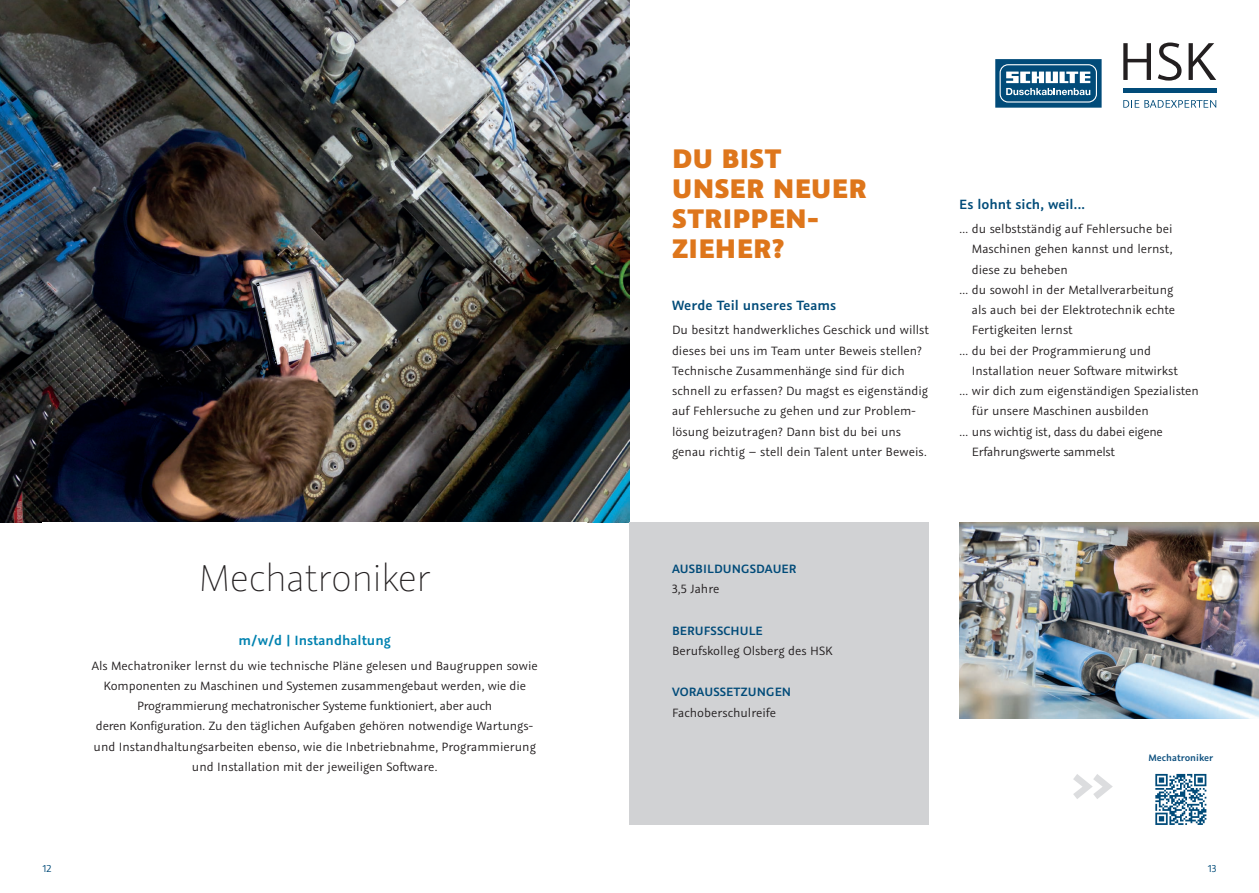
<style>
.page{position:relative;width:1259px;height:893px;background:#fff}
.page>*{position:absolute;margin:0;border:0;box-sizing:border-box;transform-origin:0 0}
.t1{font:200 42px "Graublau Sans";letter-spacing:-.02em;color:#231f20}
.t2{font:800 30px/30px "Graublau Sans";letter-spacing:.01em;color:#de761b}
.t3{font:600 15px "Graublau Sans";letter-spacing:.005em;color:#014b79}
.t4{font:600 15px "Graublau Sans";color:#0082b0}
.t5{font:13.5px/20.2px "Graublau Sans";color:#231f20}
.t6{font:13.5px "Graublau Sans";letter-spacing:-.02em;color:#231f20}
.t7{font:600 13.5px "Graublau Sans";letter-spacing:.01em;color:#014b79}
.t8{font:11.25px "Graublau Sans";color:#014b79}
.t9{font:600 10.5px "Graublau Sans";color:#105280}
</style>
<div class="page">
<svg style="left:995px;top:59px;width:106px;height:49px;background:#40779a"></svg>
<svg style="left:1123px;top:43px;width:28px;height:37px"></svg>
<svg style="left:1157px;top:43px;width:24px;height:38px"></svg>
<svg style="left:1188px;top:43px;width:28px;height:37px"></svg>
<hr style="left:1123px;top:88px;width:93px;height:4px;background:#014b79">
<svg style="left:1123px;top:100px;width:93px;height:8px"></svg>
<img style="left:0;top:0;width:629px;height:522px">
<div style="left:629px;top:522px;width:300px;height:303px;background:#d1d2d4"></div>
<img style="left:959px;top:522px;width:300px;height:197px">
<svg style="left:1155px;top:774px;width:51px;height:51px"></svg>
<svg style="left:1073px;top:774px;width:39px;height:25px"></svg>
<h1 class="t1" style="left:199px;top:553px;width:233px">Mechatroniker</h1>
<p class="t4" style="left:239px;top:631px;width:154px">m/w/d | Instandhaltung</p>
<p class="t5" style="left:92px;top:655px;width:447px;text-align:center">Als Mechatroniker lernst du wie technische Pläne gelesen und Baugruppen sowie Komponenten zu Maschinen und Systemen zusammengebaut werden, wie die Programmierung mechatronischer Systeme funktioniert, aber auch<br>deren Konfiguration. Zu den täglichen Aufgaben gehören notwendige Wartungs&shy;und Instandhaltungsarbeiten ebenso, wie die Inbetriebnahme, Programmierung und Installation mit der jeweiligen Software.</p>
<h2 class="t2" style="left:672px;top:143px;width:196px">DU BIST<br>UNSER NEUER<br>STRIPPEN-<br>ZIEHER?</h2>
<p class="t3" style="left:672px;top:296px;width:166px">Werde Teil unseres Teams</p>
<p class="t5" style="left:672px;top:320px;width:258px">Du besitzt handwerkliches Geschick und willst dieses bei uns im Team unter Beweis stellen?<br>Technische Zusammenhänge sind für dich schnell zu erfassen? Du magst es eigenständig auf Fehlersuche zu gehen und zur Problem&shy;lösung beizutragen? Dann bist du bei uns genau richtig – stell dein Talent unter Beweis.</p>
<p class="t3" style="left:959px;top:194px;width:128px">Es lohnt sich, weil...</p>
<p class="t5" style="left:959px;top:219px;width:215px">... du selbstständig auf Fehlersuche bei</p>
<p class="t5" style="left:972px;top:239px;width:202px">Maschinen gehen kannst und lernst,</p>
<p class="t5" style="left:972px;top:259px;width:97px">diese zu beheben</p>
<p class="t5" style="left:959px;top:279px;width:216px">... du sowohl in der Metallverarbeitung</p>
<p class="t5" style="left:972px;top:300px;width:205px">als auch bei der Elektrotechnik echte</p>
<p class="t5" style="left:972px;top:320px;width:102px">Fertigkeiten lernst</p>
<p class="t5" style="left:959px;top:340px;width:194px">... du bei der Programmierung und</p>
<p class="t5" style="left:972px;top:360px;width:207px">Installation neuer Software mitwirkst</p>
<p class="t5" style="left:959px;top:381px;width:241px">... wir dich zum eigenständigen Spezialisten</p>
<p class="t5" style="left:972px;top:401px;width:179px">für unsere Maschinen ausbilden</p>
<p class="t6" style="left:959px;top:423px;width:205px">... uns wichtig ist, dass du dabei eigene</p>
<p class="t6" style="left:972px;top:444px;width:144px">Erfahrungswerte sammelst</p>
<p class="t7" style="left:672px;top:560px;width:126px">AUSBILDUNGSDAUER</p>
<p class="t5" style="left:672px;top:579px;width:49px">3,5 Jahre</p>
<p class="t7" style="left:672px;top:622px;width:92px">BERUFSSCHULE</p>
<p class="t5" style="left:672px;top:640px;width:162px">Berufskolleg Olsberg des HSK</p>
<p class="t7" style="left:672px;top:684px;width:121px">VORAUSSETZUNGEN</p>
<p class="t5" style="left:672px;top:702px;width:105px">Fachoberschulreife</p>
<p class="t9" style="left:1148px;top:751px;width:66px">Mechatroniker</p>
<p class="t8" style="left:43px;top:861px;width:10px">12</p>
<p class="t8" style="left:1207px;top:861px;width:10px">13</p>
</div>
